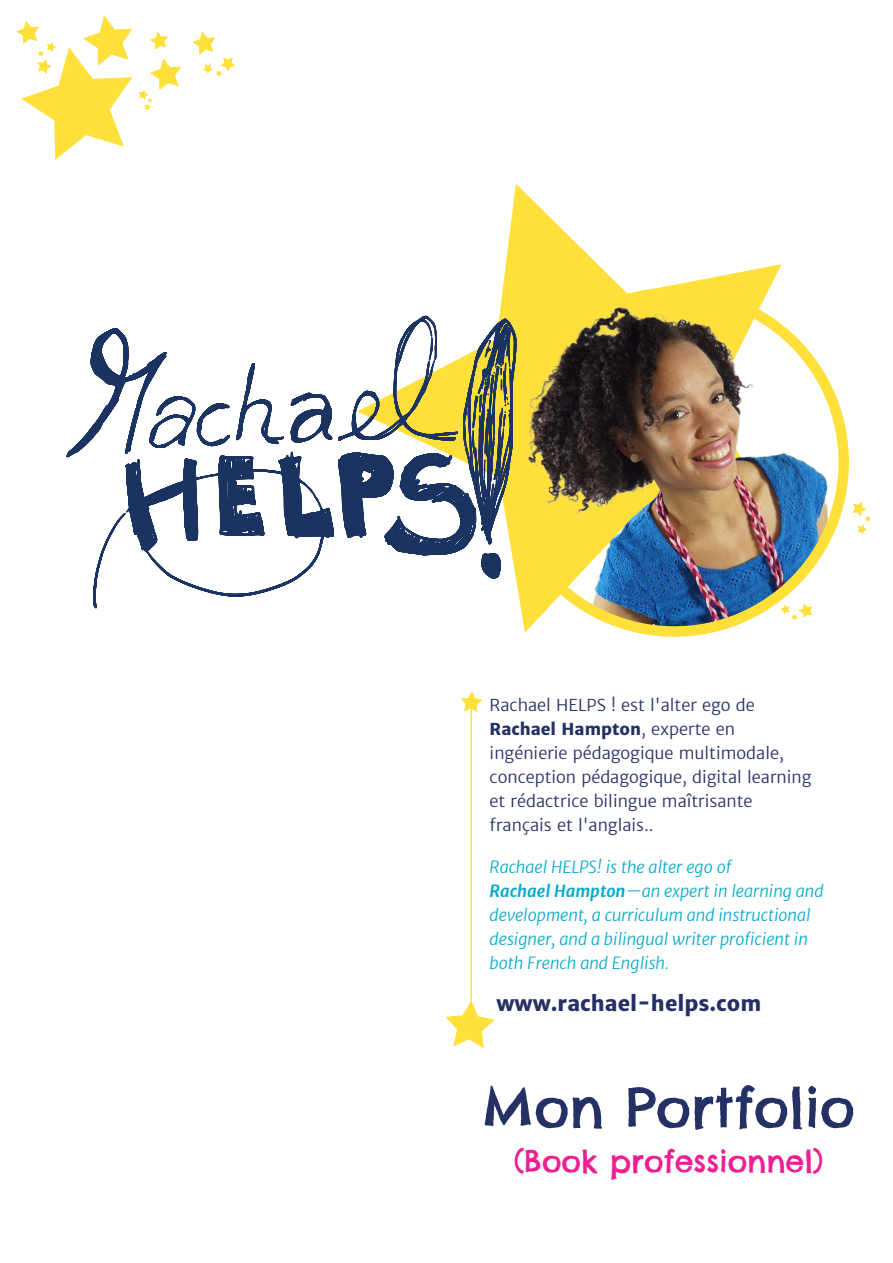
<style>
.page{position:relative;width:893px;height:1263px;background:#fff}
.page>*{position:absolute;margin:0;border:0;box-sizing:border-box;transform-origin:0 0}
.t1{font:54px "Chelsea Market";color:#253064}
.t2{font:30px "Chelsea Market";color:#ed1e91}
.t3{font:800 21px "Merriweather Sans";color:#253064}
.t4{font:300 16.5px/24px "Merriweather Sans";color:#253064}
.t5{font:italic 300 16.5px/24px "Merriweather Sans";color:#00a9cb}
.s1{font-weight:800}
.s2{font-weight:700}
</style>
<div class="page">
<svg style="left:150px;top:32px;width:17px;height:17px"></svg>
<svg style="left:193px;top:32px;width:42px;height:44px"></svg>
<svg style="left:139px;top:59px;width:42px;height:51px"></svg>
<svg style="left:17px;top:16px;width:115px;height:143px"></svg>
<svg style="left:852px;top:502px;width:19px;height:32px"></svg>
<hr style="left:470px;top:708px;width:2px;height:329px;background:#ffe03b">
<svg style="left:446px;top:1001px;width:48px;height:47px"></svg>
<svg style="left:461px;top:692px;width:21px;height:20px"></svg>
<svg style="left:502px;top:184px;width:279px;height:448px"></svg>
<img style="left:505px;top:297px;width:339px;height:334px">
<div style="left:500px;top:287px;width:349px;height:350px;border:10px solid #ffe03b;border-radius:50%"></div>
<svg style="left:67px;top:316px;width:447px;height:289px"></svg>
<p class="t4" style="left:490px;top:693px;width:323px">Rachael HELPS ! est l'alter ego de <span class="s1">Rachael Hampton</span>, experte en ingénierie pédagogique multimodale, conception pédagogique, digital learning et rédactrice bilingue maîtrisante français et l'anglais..</p>
<p class="t5" style="left:490px;top:855px;width:335px">Rachael HELPS! is the alter ego of<br><span class="s2">Rachael Hampton</span>—an expert in learning and development, a curriculum and instructional designer, and a bilingual writer proficient in both French and English.</p>
<p class="t3" style="left:496px;top:991px;width:266px">www.rachael-helps.com</p>
<h1 class="t1" style="left:482px;top:1073px;width:374px">Mon Portfolio</h1>
<h2 class="t2" style="left:514px;top:1142px;width:311px">(Book professionnel)</h2>
</div>
